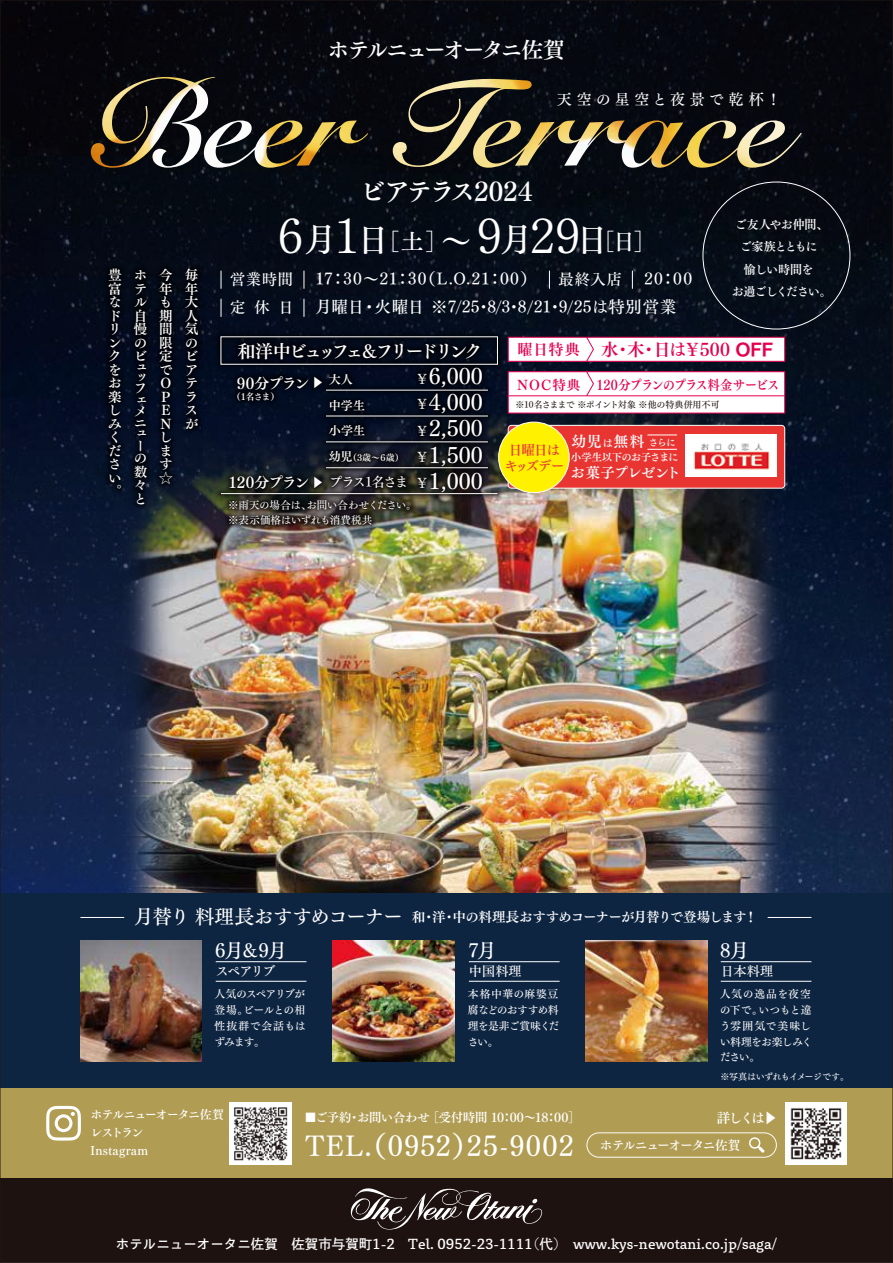
<style>
.page{position:relative;width:893px;height:1263px;background:#fff}
.page>*{position:absolute;margin:0;border:0;box-sizing:border-box;transform-origin:0 0}
.t1{font:28.5px "Tsuku Min CID D";letter-spacing:.035em;color:#fff}
.t2{font:25.5px "Tsuku Min CID B";letter-spacing:-.06em;color:#fff}
.t3{font:22.65px "Tsuku Min CID D";color:#fff}
.t4{font:22.5px "Tsuku Min CID D";color:#fff}
.t5{font:21.9px "Tsuku Min CID B";letter-spacing:-.1em;color:#fff}
.t6{font:19.5px "Tsuku Min CID D";letter-spacing:-.055em;color:#fff}
.t7{font:18px "Tsuku Min CID B";letter-spacing:-.17em;color:#fff}
.t8{font:17.4px "Tsuku Min CID B";color:#e5004f}
.t9{font:16.35px "Tsuku Min CID D";letter-spacing:.015em;color:#fff}
.t10{font:16.35px "Tsuku Min CID D";letter-spacing:.06em;color:#fff}
.t11{font:16.35px "Tsuku Min CID D";letter-spacing:.04em;color:#fff}
.t12{font:15.15px "Tsuku Min CID D";letter-spacing:.07em;color:#fff}
.t13{font:15px "Tsuku Min CID D";letter-spacing:.295em;color:#fff}
.t14{font:15px "Tsuku Min CID B";letter-spacing:-.045em;color:#fff}
.t15{font:15px "Tsuku Min CID B";letter-spacing:-.08em;color:#fff}
.t16{font:14.85px "Tsuku Min CID B";color:#fff}
.t17{font:14.4px "Tsuku Min CID B";letter-spacing:-.06em;color:#fff}
.t18{font:13.5px/13.5px "Tsuku Min CID B";letter-spacing:-.075em;color:#fff}
.t19{font:13.5px "Toppan Bunkyu Gothic Pr 6 N DB";color:#fff}
.t20{font:13.5px "Tsuku Min CID B";letter-spacing:-.07em;color:#e5004f;scale:.91 1}
.t21{font:13.5px/16.5px "Tsuku Min CID B";letter-spacing:-.09em;color:#e83b39;text-align:center}
.t22{font:13.5px "Tsuku Min CID D";letter-spacing:-.1em;color:#fff}
.t23{font:13.5px "Tsuku Min CID B";letter-spacing:-.025em;color:#e5004f}
.t24{font:13.05px "Tsuku Min CID D";letter-spacing:-.015em;color:#fff}
.t25{font:12.6px "Tsuku Min CID B";letter-spacing:-.08em;color:#fff}
.t26{font:12.3px "Tsuku Min CID B";letter-spacing:-.02em;color:#fff}
.t27{font:12px/22.5px "Tsuku Min CID B";letter-spacing:-.055em;color:#fff}
.t28{font:10.8px/15.8px "Tsuku Min CID D";letter-spacing:-.025em;color:#fff;text-align:justify}
.t29{font:10.8px/15.8px "Tsuku Min CID D";letter-spacing:.01em;color:#fff}
.t30{font:10.5px/15px "Tsuku Min CID D";letter-spacing:-.015em;color:#fff}
.t31{font:10.35px "Tsuku Min CID B";letter-spacing:-.055em;color:#fff}
.t32{font:9px "Tsuku Min CID D";letter-spacing:-.02em;color:#221815}
.t33{font:9px "Tsuku Min CID B";letter-spacing:-.04em;color:#fff}
.t34{font:9px "Tsuku Min CID D";letter-spacing:-.05em;color:#fff}
.s1{font-family:"Tsuku Min CID L";font-size:49.5px}
.s2{font-size:32.7px}
.s3{font-family:"Tsuku Min CID M";font-size:31.5px}
.s4{font-size:15px}
.s5{font-family:"Tsuku Go CID E"}
.s6{font-size:13.5px}
.s7{font-family:"Koz Go Pr 6 N";font-size:12px}
.s8{font-size:12px}
.s9{font-family:"Tsuku Min CID D";font-size:13.5px}
.s10{font-family:"Tsuku Min CID D";font-size:22.5px}
.s11{font-size:10.35px}
.s12{font-size:9.6px}
.s13{font-family:"Tsuku Min CID D";font-size:19.5px}
.s14{font-family:"Koz Go Pr 6 N"}
</style>
<div class="page">
<img style="left:2px;top:2px;width:889px;height:1259px">
<h3 class="t5" style="left:328px;top:36px;width:239px">ホテルニューオータニ佐賀</h3>
<p class="t18" style="left:108px;top:269px;width:15px">豊富なドリンクをお楽しみください。</p>
<p class="t18" style="left:134px;top:269px;width:15px">ホテル自慢の</p>
<p class="t18" style="left:159px;top:269px;width:15px">今年も期間限定で<br>O<br>P<br>E<br>Nします☆</p>
<p class="t18" style="left:185px;top:269px;width:15px">毎年大人気のビアテラスが</p>
<p class="t18" style="left:134px;top:351px;width:14px;line-height:10.8px">ビュ</p>
<p class="t18" style="left:134px;top:371px;width:14px;line-height:11.7px">ッフェメニ</p>
<p class="t18" style="left:134px;top:427px;width:15px;line-height:13px">ューの数々と</p>
<p class="t13" style="left:557px;top:90px;width:226px">天空の星空と夜景で乾杯！</p>
<h2 class="t2" style="left:360px;top:175px;width:174px">ビアテラス2024</h2>
<h3 class="t3" style="left:277px;top:228px;width:380px"><span class="s1">6</span><span class="s2">月</span><span class="s1">1</span><span class="s2">日</span>［土］<span class="s3">～</span> <span class="s1">9</span><span class="s2">月</span><span class="s1">29</span><span class="s2">日</span>［日］</h3>
<p class="t12" style="left:230px;top:270px;width:64px">営業時間</p>
<p class="t10" style="left:316px;top:269px;width:222px">17：30～21：30（L.O.21：00）</p>
<p class="t12" style="left:230px;top:298px;width:65px">定休日</p>
<p class="t9" style="left:316px;top:297px;width:362px">月曜日・火曜日 ※7/25・8/3・8/21・9/25は特別営業</p>
<p class="t12" style="left:558px;top:270px;width:65px">最終入店</p>
<p class="t11" style="left:644px;top:269px;width:50px">20：00</p>
<p class="t27" style="left:732px;top:213px;width:102px;text-align:center">ご友人やお仲間、ご家族とともに<br>愉しい時間を<br>お過ごしください。</p>
<h3 class="t7" style="left:237px;top:340px;width:247px">和洋中ビュッフェ&amp;フリードリンク</h3>
<p class="t8" style="left:517px;top:338px;width:257px"><span class="s4">曜日特典</span> 水・木・日は￥500 <span class="s5">OFF</span></p>
<p class="t23" style="left:517px;top:376px;width:65px">NOC特典</p>
<h3 class="t4" style="left:415px;top:363px;width:69px"><span class="s6">￥</span>6,000</h3>
<p class="t27" style="left:329px;top:368px;width:26px">大人</p>
<p class="t15" style="left:237px;top:373px;width:88px">90分プラン <span class="s7">▶</span></p>
<p class="t20" style="left:596px;top:376px;width:203px">120分プランのプラス料金サービス</p>
<p class="t32" style="left:515px;top:399px;width:206px">※10名さままで ※ポイント対象 ※他の特典併用不可</p>
<p class="t21" style="left:504px;top:441px;width:61px">日曜日はキッズデー</p>
<p class="t33" style="left:232px;top:391px;width:49px">（1名さま）</p>
<p class="t27" style="left:329px;top:394px;width:38px">中学生</p>
<h3 class="t4" style="left:415px;top:388px;width:69px"><span class="s6">￥</span>4,000</h3>
<p class="t33" style="left:329px;top:452px;width:155px"><span class="s8">幼児</span>（3歳～6歳） <span class="s9">￥</span><span class="s10">1,500</span></p>
<p class="t27" style="left:329px;top:419px;width:38px">小学生</p>
<h3 class="t4" style="left:415px;top:415px;width:69px"><span class="s6">￥</span>2,500</h3>
<p class="t22" style="left:329px;top:474px;width:81px">プラス1名さま</p>
<p class="t16" style="left:571px;top:432px;width:106px">幼児<span class="s11">は</span>無料<span class="s12">さらに</span></p>
<p class="t17" style="left:571px;top:463px;width:112px">お菓子プレゼント</p>
<p class="t31" style="left:571px;top:451px;width:109px">小学生以下のお子さまに</p>
<h3 class="t4" style="left:415px;top:467px;width:69px"><span class="s6">￥</span>1,000</h3>
<p class="t14" style="left:228px;top:473px;width:97px">120分プラン <span class="s7">▶</span></p>
<p class="t30" style="left:228px;top:497px;width:190px">※雨天の場合は、お問い合わせください。※表示価格はいずれも消費税共</p>
<p class="t18" style="left:134px;top:910px;width:625px"><span class="s13">月替り料理長おすすめコーナー</span> 和・洋・中の料理長おすすめコーナーが月替りで登場します！</p>
<h3 class="t6" style="left:215px;top:938px;width:74px">6月&amp;9月</h3>
<p class="t24" style="left:216px;top:963px;width:61px">スペアリブ</p>
<p class="t28" style="left:215px;top:986px;width:93px">人気のスペアリブが登場。ビールとの相性抜群で会話もはずみます。</p>
<h3 class="t6" style="left:468px;top:938px;width:30px">7月</h3>
<p class="t28" style="left:468px;top:986px;width:93px">本格中華の麻婆豆腐などのおすすめ料理を是非ご賞味ください。</p>
<p class="t24" style="left:469px;top:963px;width:54px">中国料理</p>
<h3 class="t6" style="left:720px;top:938px;width:31px">8月</h3>
<p class="t29" style="left:720px;top:986px;width:94px">人気の逸品を夜空の下で。いつもと違う雰囲気で美味しい料理をお楽しみください。</p>
<p class="t24" style="left:721px;top:963px;width:54px">日本料理</p>
<p class="t34" style="left:720px;top:1071px;width:130px">※写真はいずれもイメージです。</p>
<p class="t27" style="left:90px;top:1105px;width:135px;line-height:18px">ホテルニューオータニ佐賀レストラン<br>Instagram</p>
<p class="t26" style="left:304px;top:1109px;width:278px">■ご予約・お問い合わせ ［受付時間 10：00～18：00］</p>
<h1 class="t1" style="left:305px;top:1128px;width:270px">TEL.（0952）25-9002</h1>
<p class="t18" style="left:717px;top:1111px;width:62px">詳しくは<span class="s14">▶</span></p>
<p class="t25" style="left:600px;top:1137px;width:142px">ホテルニューオータニ佐賀</p>
<p class="t19" style="left:116px;top:1237px;width:663px">ホテルニューオータニ佐賀　佐賀市与賀町1-2　Tel. 0952-23-1111（代）　www.kys-newotani.co.jp/saga/</p>
</div>
